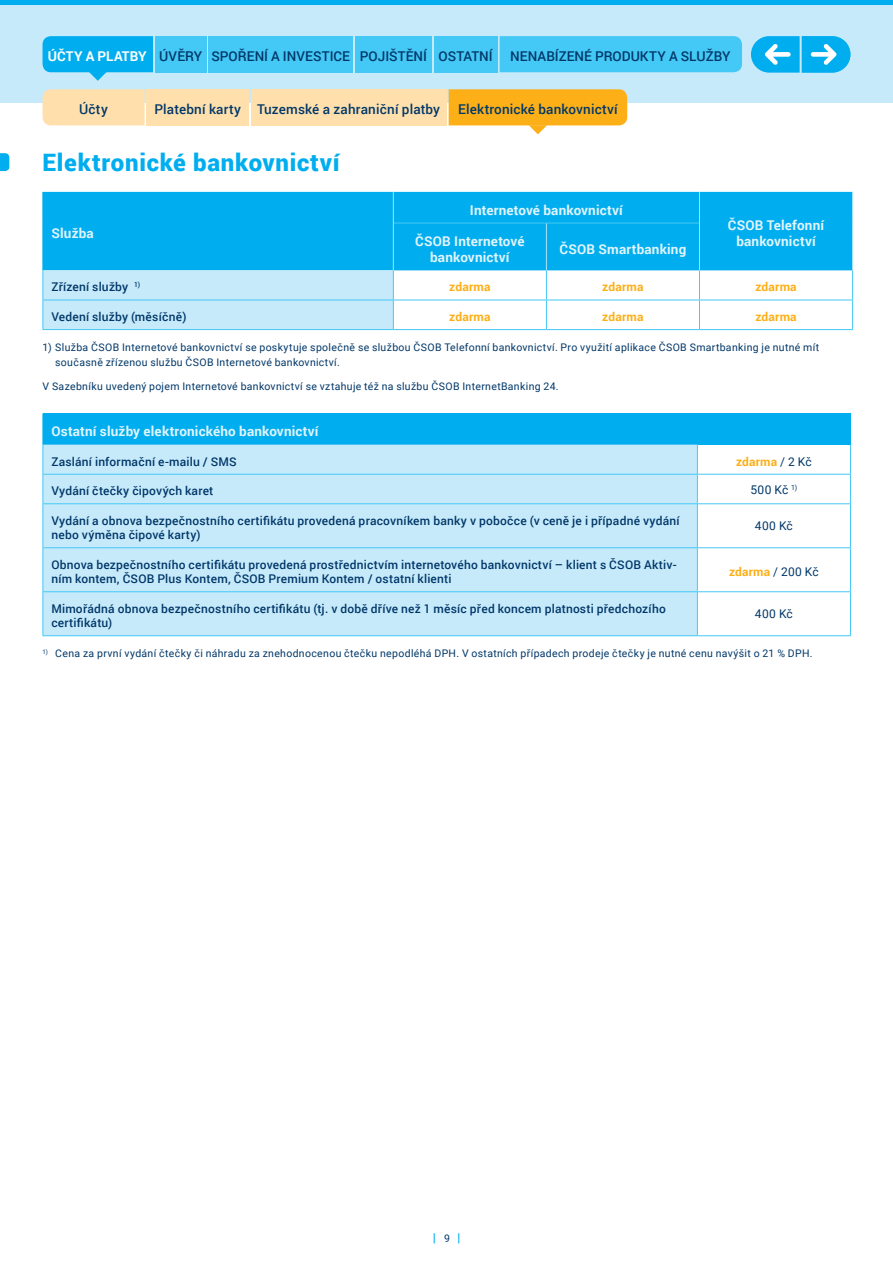
<style>
.page{position:relative;width:893px;height:1263px;background:#fff}
.page>*{position:absolute;margin:0;border:0;box-sizing:border-box;transform-origin:0 0}
.Nadpis{font:900 24px "Roboto";letter-spacing:.03em;color:#00aeef}
.Tabulka_hlavicka{font:700 13.5px "Roboto";letter-spacing:.01em;color:#e1f4fd}
.Tlacitko_lvl_1{font:500 13.5px "Roboto";letter-spacing:.005em;color:#003768}
.Tlacitko_lvl_2{font:500 13.5px "Roboto";letter-spacing:.015em;color:#003768}
.Tlacitko_lvl_1-2{font:700 13.5px "Roboto";letter-spacing:.005em;color:#fff}
.Tabulka_1_sloupec{font:500 12px/14.4px "Roboto";letter-spacing:.015em;color:#003768}
.Bunka_zdarma{font:700 12px "Roboto";letter-spacing:.02em;color:#fcaf17}
.Tabulka_text{font:700 12px "Roboto";letter-spacing:.02em;color:#fcaf17}
.Tabulka_text-2{font:12px "Roboto";letter-spacing:.035em;color:#003768}
.Perex{font:10.5px/15px "Roboto";letter-spacing:.03em;color:#003768}
.s1{font-weight:400;color:#003768}
</style>
<div class="page">
<div style="left:0;top:4px;width:893px;height:99px;background:#c7eafb"></div>
<hr style="left:0;top:0;width:893px;height:4px;background:#00aeef">
<div style="left:155px;top:36px;width:51px;height:36px;background:#44c8f5"></div>
<svg style="left:43px;top:36px;width:110px;height:45px"></svg>
<div style="left:208px;top:36px;width:145px;height:36px;background:#44c8f5"></div>
<div style="left:355px;top:36px;width:77px;height:36px;background:#44c8f5"></div>
<div style="left:434px;top:36px;width:63px;height:36px;background:#44c8f5"></div>
<div style="left:500px;top:36px;width:242px;height:36px;background:#44c8f5"></div>
<div style="left:43px;top:89px;width:102px;height:36px;background:#ffe0ad"></div>
<div style="left:147px;top:89px;width:102px;height:36px;background:#ffe0ad"></div>
<div style="left:251px;top:89px;width:195px;height:36px;background:#ffe0ad"></div>
<svg style="left:449px;top:89px;width:178px;height:45px"></svg>
<div style="left:44px;top:192px;width:808px;height:78px;background:#00aeef"></div>
<hr style="left:394px;top:223px;width:152px;height:1px;background:#44c8f5">
<hr style="left:546px;top:223px;width:153px;height:1px;background:#44c8f5">
<hr style="left:546px;top:270px;width:1px;height:30px;background:#44c8f5">
<hr style="left:699px;top:270px;width:1px;height:30px;background:#44c8f5">
<hr style="left:852px;top:270px;width:1px;height:30px;background:#44c8f5">
<hr style="left:393px;top:300px;width:153px;height:1px;background:#44c8f5">
<div style="left:43px;top:270px;width:351px;height:59px;background:#c7eafb"></div>
<hr style="left:546px;top:300px;width:153px;height:1px;background:#44c8f5">
<svg style="left:546px;top:300px;width:1px;height:29px"></svg>
<hr style="left:699px;top:300px;width:154px;height:1px;background:#44c8f5">
<svg style="left:699px;top:300px;width:1px;height:29px"></svg>
<svg style="left:852px;top:300px;width:1px;height:29px"></svg>
<hr style="left:43px;top:329px;width:350px;height:1px;background:#44c8f5">
<hr style="left:393px;top:329px;width:153px;height:1px;background:#44c8f5">
<hr style="left:546px;top:329px;width:153px;height:1px;background:#44c8f5">
<hr style="left:699px;top:329px;width:154px;height:1px;background:#44c8f5">
<hr style="left:43px;top:192px;width:1px;height:31px;background:#00aeef">
<hr style="left:43px;top:223px;width:1px;height:47px;background:#00aeef">
<hr style="left:393px;top:192px;width:1px;height:31px;background:#abe1fa">
<hr style="left:699px;top:192px;width:1px;height:31px;background:#abe1fa">
<hr style="left:852px;top:192px;width:1px;height:31px;background:#abe1fa">
<hr style="left:393px;top:223px;width:1px;height:47px;background:#abe1fa">
<hr style="left:546px;top:223px;width:1px;height:47px;background:#abe1fa">
<hr style="left:699px;top:223px;width:1px;height:47px;background:#abe1fa">
<hr style="left:852px;top:223px;width:1px;height:47px;background:#abe1fa">
<div style="left:43px;top:413px;width:807px;height:32px;background:#00aeef"></div>
<div style="left:44px;top:445px;width:653px;height:190px;background:#c7eafb"></div>
<hr style="left:850px;top:413px;width:1px;height:32px;background:#00aeef">
<hr style="left:43px;top:474px;width:654px;height:1px;background:#44c8f5">
<svg style="left:43px;top:445px;width:1px;height:58px"></svg>
<hr style="left:697px;top:474px;width:154px;height:1px;background:#44c8f5">
<svg style="left:697px;top:445px;width:1px;height:58px"></svg>
<svg style="left:850px;top:445px;width:1px;height:58px"></svg>
<hr style="left:43px;top:504px;width:1px;height:43px;background:#44c8f5">
<hr style="left:697px;top:504px;width:1px;height:43px;background:#44c8f5">
<hr style="left:850px;top:504px;width:1px;height:43px;background:#44c8f5">
<hr style="left:43px;top:547px;width:654px;height:1px;background:#44c8f5">
<hr style="left:43px;top:548px;width:1px;height:43px;background:#44c8f5">
<hr style="left:697px;top:547px;width:154px;height:1px;background:#44c8f5">
<hr style="left:697px;top:548px;width:1px;height:43px;background:#44c8f5">
<hr style="left:850px;top:548px;width:1px;height:43px;background:#44c8f5">
<hr style="left:43px;top:591px;width:654px;height:1px;background:#44c8f5">
<hr style="left:43px;top:592px;width:1px;height:43px;background:#44c8f5">
<hr style="left:697px;top:591px;width:154px;height:1px;background:#44c8f5">
<hr style="left:697px;top:592px;width:1px;height:43px;background:#44c8f5">
<hr style="left:850px;top:592px;width:1px;height:43px;background:#44c8f5">
<hr style="left:43px;top:635px;width:654px;height:1px;background:#44c8f5">
<hr style="left:697px;top:635px;width:154px;height:1px;background:#44c8f5">
<hr style="left:43px;top:503px;width:654px;height:1px;background:#44c8f5">
<hr style="left:697px;top:503px;width:154px;height:1px;background:#44c8f5">
<svg style="left:0;top:153px;width:9px;height:18px"></svg>
<svg style="left:751px;top:36px;width:99px;height:37px;background:#31bdf1"></svg>
<p class="Tlacitko_lvl_1-2" style="left:48px;top:47px;width:100px">ÚČTY A PLATBY</p>
<p class="Tlacitko_lvl_1" style="left:159px;top:47px;width:45px">ÚVĚRY</p>
<p class="Tlacitko_lvl_1" style="left:211px;top:47px;width:140px">SPOŘENÍ A INVESTICE</p>
<p class="Tlacitko_lvl_1" style="left:360px;top:47px;width:69px">POJIŠTĚNÍ</p>
<p class="Tlacitko_lvl_1" style="left:439px;top:47px;width:56px">OSTATNÍ</p>
<p class="Tlacitko_lvl_1" style="left:510px;top:47px;width:222px">NENABÍZENÉ PRODUKTY A SLUŽBY</p>
<p class="Tlacitko_lvl_1" style="left:79px;top:100px;width:30px">Účty</p>
<p class="Tlacitko_lvl_1" style="left:155px;top:100px;width:88px">Platební karty</p>
<p class="Tlacitko_lvl_1" style="left:257px;top:100px;width:184px">Tuzemské a zahraniční platby</p>
<p class="Tlacitko_lvl_2" style="left:458px;top:100px;width:161px">Elektronické bankovnictví</p>
<p class="Nadpis" style="left:43px;top:145px;width:299px">Elektronické bankovnictví</p>
<p class="Tabulka_hlavicka" style="left:51px;top:224px;width:44px">Služba</p>
<p class="Tabulka_hlavicka" style="left:470px;top:200px;width:154px">Internetové bankovnictví</p>
<p class="Tabulka_hlavicka" style="left:728px;top:216px;width:98px">ČSOB Telefonní</p>
<p class="Tabulka_hlavicka" style="left:415px;top:231px;width:111px">ČSOB Internetové</p>
<p class="Tabulka_hlavicka" style="left:736px;top:232px;width:81px">bankovnictví</p>
<p class="Tabulka_hlavicka" style="left:430px;top:248px;width:81px">bankovnictví</p>
<p class="Tabulka_hlavicka" style="left:559px;top:239px;width:128px">ČSOB Smartbanking</p>
<p class="Tabulka_1_sloupec" style="left:51px;top:280px;width:90px">Zřízení služby <sup>1)</sup></p>
<p class="Bunka_zdarma" style="left:449px;top:279px;width:43px">zdarma</p>
<p class="Tabulka_text" style="left:602px;top:279px;width:43px">zdarma</p>
<p class="Bunka_zdarma" style="left:755px;top:279px;width:43px">zdarma</p>
<p class="Tabulka_1_sloupec" style="left:51px;top:309px;width:137px">Vedení služby (měsíčně)</p>
<p class="Bunka_zdarma" style="left:449px;top:308px;width:43px">zdarma</p>
<p class="Bunka_zdarma" style="left:602px;top:308px;width:43px">zdarma</p>
<p class="Bunka_zdarma" style="left:755px;top:308px;width:43px">zdarma</p>
<p class="Perex" style="left:55px;top:340px;width:765px;text-indent:-13px">1) Služba ČSOB Internetové bankovnictví se poskytuje společně se službou ČSOB Telefonní bankovnictví. Pro využití aplikace ČSOB Smartbanking je nutné mít současně zřízenou službu ČSOB Internetové bankovnictví.</p>
<p class="Perex" style="left:43px;top:378px;width:518px">V Sazebníku uvedený pojem Internetové bankovnictví se vztahuje též na službu ČSOB InternetBanking 24.</p>
<p class="Tabulka_hlavicka" style="left:51px;top:422px;width:269px">Ostatní služby elektronického bankovnictví</p>
<p class="Tabulka_1_sloupec" style="left:51px;top:454px;width:187px">Zaslání informační e-mailu / SMS</p>
<p class="Tabulka_text" style="left:736px;top:453px;width:77px">zdarma <span class="s1">/ 2 Kč</span></p>
<p class="Tabulka_1_sloupec" style="left:51px;top:483px;width:164px">Vydání čtečky čipových karet</p>
<p class="Tabulka_text-2" style="left:750px;top:481px;width:48px">500 Kč <sup>1)</sup></p>
<p class="Tabulka_1_sloupec" style="left:51px;top:513px;width:630px">Vydání a obnova bezpečnostního certifikátu provedená pracovníkem banky v pobočce (v ceně je i případné vydání nebo výměna čipové karty)</p>
<p class="Tabulka_text-2" style="left:755px;top:518px;width:39px">400 Kč</p>
<p class="Tabulka_1_sloupec" style="left:51px;top:557px;width:627px">Obnova bezpečnostního certifikátu provedená prostřednictvím internetového bankovnictví – klient s ČSOB Aktiv&shy;ním kontem, ČSOB Plus Kontem, ČSOB Premium Kontem / ostatní klienti</p>
<p class="Tabulka_text" style="left:729px;top:563px;width:91px">zdarma <span class="s1">/ 200 Kč</span></p>
<p class="Tabulka_1_sloupec" style="left:51px;top:601px;width:616px">Mimořádná obnova bezpečnostního certifikátu (tj. v době dříve než 1 měsíc před koncem platnosti předchozího certifikátu)</p>
<p class="Tabulka_text-2" style="left:755px;top:606px;width:39px">400 Kč</p>
<p class="Perex" style="left:43px;top:645px;width:772px"><sup>1)</sup> Cena za první vydání čtečky či náhradu za znehodnocenou čtečku nepodléhá DPH. V ostatních případech prodeje čtečky je nutné cenu navýšit o 21 % DPH.</p>
<p class="Perex" style="left:444px;top:1230px;width:7px">9</p>
</div>
